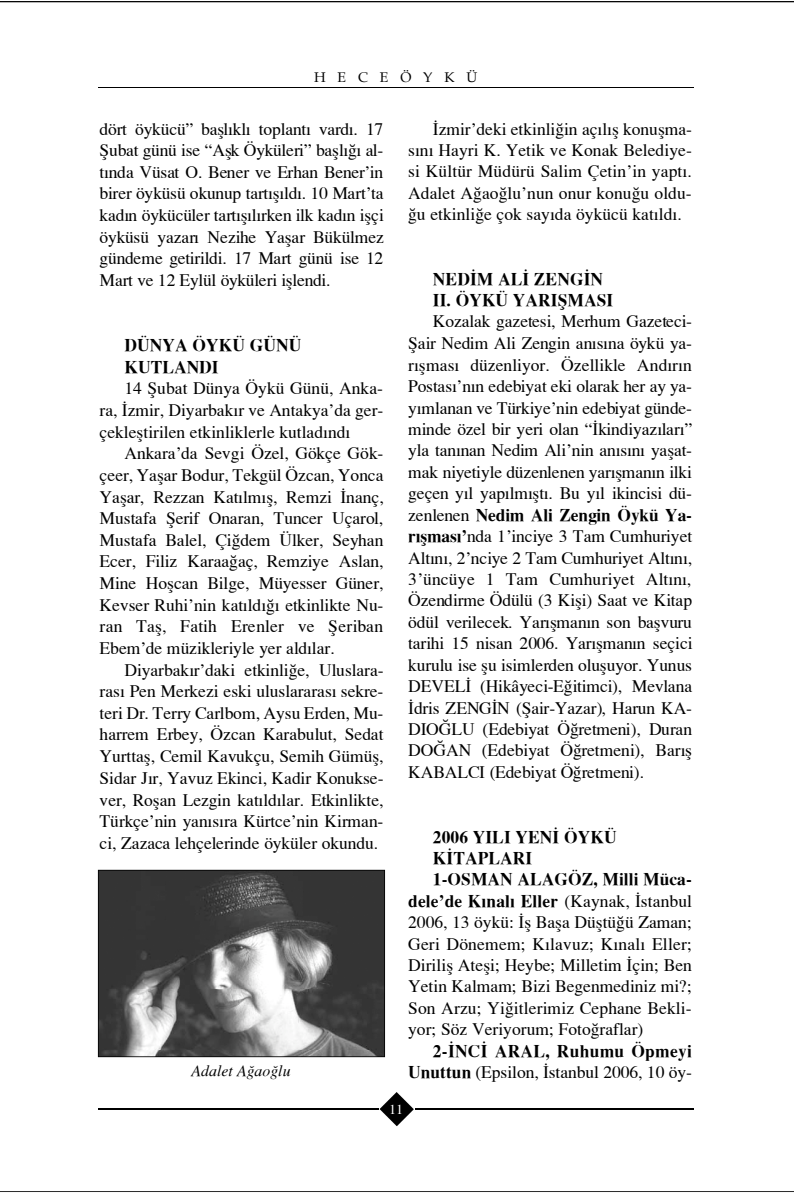
<style>
.page{position:relative;width:794px;height:1196px;background:#fff}
.page>*{position:absolute;margin:0;border:0;box-sizing:border-box;transform-origin:0 0}
.t1{font:17.5px/21.3px "Times Tr Roman";color:#000;text-align:justify}
.t2{font:700 17.5px/21.9px "Times Tr";color:#000}
.t3{font:italic 15.75px "Times Tr";color:#000}
.t4{font:14px "Palatino";color:#000}
.t5{font:14px "Times Tr Roman";color:#fff}
.s1{font-family:"Times Tr Roman";font-weight:400}
.s2{font-family:"Times Tr";font-weight:700}
</style>
<div class="page">
<hr style="left:98px;top:87px;width:595px;height:1px;background:#000">
<svg style="left:379px;top:1092px;width:34px;height:34px"></svg>
<hr style="left:98px;top:1108px;width:280px;height:2px;background:#000">
<hr style="left:415px;top:1108px;width:278px;height:2px;background:#000">
<svg style="left:98px;top:870px;width:287px;height:187px;fill:#3a3a3a"></svg>
<p class="t4" style="left:314px;top:69px;width:165px">H E C E Ö Y K Ü</p>
<p class="t1" style="left:99px;top:118px;width:286px">dört öykücü” bafll›kl› toplant› vard›. 17 fiubat günü ise “Aflk Öyküleri” bafll›¤› al&shy;t›nda Vüsat O. Bener ve Erhan Bener’in birer öyküsü okunup tart›fl›ld›. 10 Mart’ta kad›n öykücüler tart›fl›l›rken ilk kad›n iflçi öyküsü yazar› Nezihe Yaflar Bükülmez gündeme getirildi. 17 Mart günü ise 12<br>Mart ve 12 Eylül öyküleri ifllendi.</p>
<p class="t2" style="left:124px;top:334px;width:178px">DÜNYA ÖYKÜ GÜNÜ<br>KUTLANDI</p>
<p class="t1" style="left:99px;top:377px;width:285px;text-indent:25px">14 fiubat Dünya Öykü Günü, Anka&shy;ra, ‹zmir, Diyarbak›r ve Antakya’da ger&shy;çeklefltirilen etkinliklerle kutlad›nd›</p>
<p class="t1" style="left:99px;top:442px;width:285px;text-indent:25px">Ankara’da Sevgi Özel, Gökçe Gök&shy;çeer, Yaflar Bodur, Tekgül Özcan, Yonca Yaflar, Rezzan Kat›lm›fl, Remzi ‹nanç, Mustafa fierif Onaran, Tuncer Uçarol, Mustafa Balel, Çi¤dem Ülker, Seyhan Ecer, Filiz Karaa¤aç, Remziye Aslan, Mine Hoflcan Bilge, Müyesser Güner, Kevser Ruhi’nin kat›ld›¤› etkinlikte Nu&shy;ran Tafl, Fatih Erenler ve fieriban Ebem’de müzikleriyle yer ald›lar.</p>
<p class="t1" style="left:99px;top:658px;width:285px;text-indent:25px">Diyarbak›r’daki etkinli¤e, Uluslara&shy;ras› Pen Merkezi eski uluslararas› sekre&shy;teri Dr. Terry Carlbom, Aysu Erden, Mu&shy;harrem Erbey, Özcan Karabulut, Sedat Yurttafl, Cemil Kavukçu, Semih Gümüfl, Sidar J›r, Yavuz Ekinci, Kadir Konukse&shy;ver, Roflan Lezgin kat›ld›lar. Etkinlikte, Türkçe’nin yan›s›ra Kürtce’nin Kirman&shy;ci, Zazaca lehçelerinde öyküler okundu.</p>
<p class="t3" style="left:191px;top:1061px;width:100px">Adalet A¤ao¤lu</p>
<p class="t1" style="left:408px;top:118px;width:285px;text-indent:25px">‹zmir’deki etkinli¤in aç›l›fl konuflma&shy;s›n› Hayri K. Yetik ve Konak Belediye&shy;si Kültür Müdürü Salim Çetin’in yapt›.<br>Adalet A¤ao¤lu’nun onur konu¤u oldu-¤u etkinli¤e çok say›da öykücü kat›ld›.</p>
<p class="t2" style="left:433px;top:268px;width:182px;line-height:21.3px">NED‹M AL‹ ZENG‹N<br>II. ÖYKÜ YARIfiMASI</p>
<p class="t1" style="left:408px;top:310px;width:285px;text-indent:25px">Kozalak gazetesi, Merhum Gazeteci&shy;fiair Nedim Ali Zengin an›s›na öykü ya&shy;r›flmas› düzenliyor. Özellikle And›r›n Postas›’n›n edebiyat eki olarak her ay ya&shy;y›mlanan ve Türkiye’nin edebiyat günde&shy;minde özel bir yeri olan “‹kindiyaz›lar›” yla tan›nan Nedim Ali’nin an›s›n› yaflat&shy;mak niyetiyle düzenlenen yar›flman›n ilki geçen y›l yap›lm›flt›. Bu y›l ikincisi dü-</p>
<p class="t2" style="left:408px;top:503px;width:285px"><span class="s1">zenlenen</span> Nedim Ali Zengin Öykü Ya-</p>
<p class="t1" style="left:408px;top:525px;width:286px"><span class="s2">r ›fl m a s ›’</span>n d a 1’inciye 3 Tam Cumhuriyet Alt›n›, 2’nciye 2 Tam Cumhuriyet Alt›n›, 3’üncüye 1 Tam Cumhuriyet Alt›n›, Özendirme Ödülü (3 Kifli) Saat ve Kitap ödül verilecek. Yar›flman›n son baflvuru tarihi 15 nisan 2006. Yar›flman›n seçici kurulu ise flu isimlerden olufluyor. Yunus DEVEL‹ (Hikâyeci-E¤itimci), Mevlana ‹dris ZENG‹N (fiair-Yazar), Harun KA-DIO⁄LU (Edebiyat Ö¤retmeni), Duran DO⁄AN (Edebiyat Ö¤retmeni), Bar›fl KABALCI (Edebiyat Ö¤retmeni).</p>
<p class="t2" style="left:433px;top:825px;width:185px">2006 YILI YEN‹ ÖYKÜ</p>
<p class="t2" style="left:433px;top:847px;width:101px">K‹TAPLARI</p>
<p class="t2" style="left:433px;top:868px;width:260px">1-OSMAN ALAGÖZ, Milli Müca-</p>
<p class="t2" style="left:408px;top:889px;width:285px">dele’de K›nal› Eller <span class="s1">(Kaynak, ‹stanbul</span></p>
<p class="t1" style="left:408px;top:911px;width:285px">2006, 13 öykü: ‹fl Bafla Düfltü¤ü Zaman; Geri Dönemem; K›lavuz; K›nal› Eller; Dirilifl Atefli; Heybe; Milletim ‹çin; Ben Yetin Kalmam; Bizi Begenmediniz mi?; Son Arzu; Yi¤itlerimiz Cephane Bekli&shy;yor; Söz Veriyorum; Foto¤raflar)</p>
<p class="t2" style="left:433px;top:1039px;width:260px">2-‹NC‹ ARAL, Ruhumu Öpmeyi</p>
<p class="t1" style="left:408px;top:1061px;width:285px"><span class="s2">Unuttun</span> (Epsilon, ‹stanbul 2006, 10 öy-</p>
<p class="t5" style="left:389px;top:1101px;width:15px">11</p>
</div>
